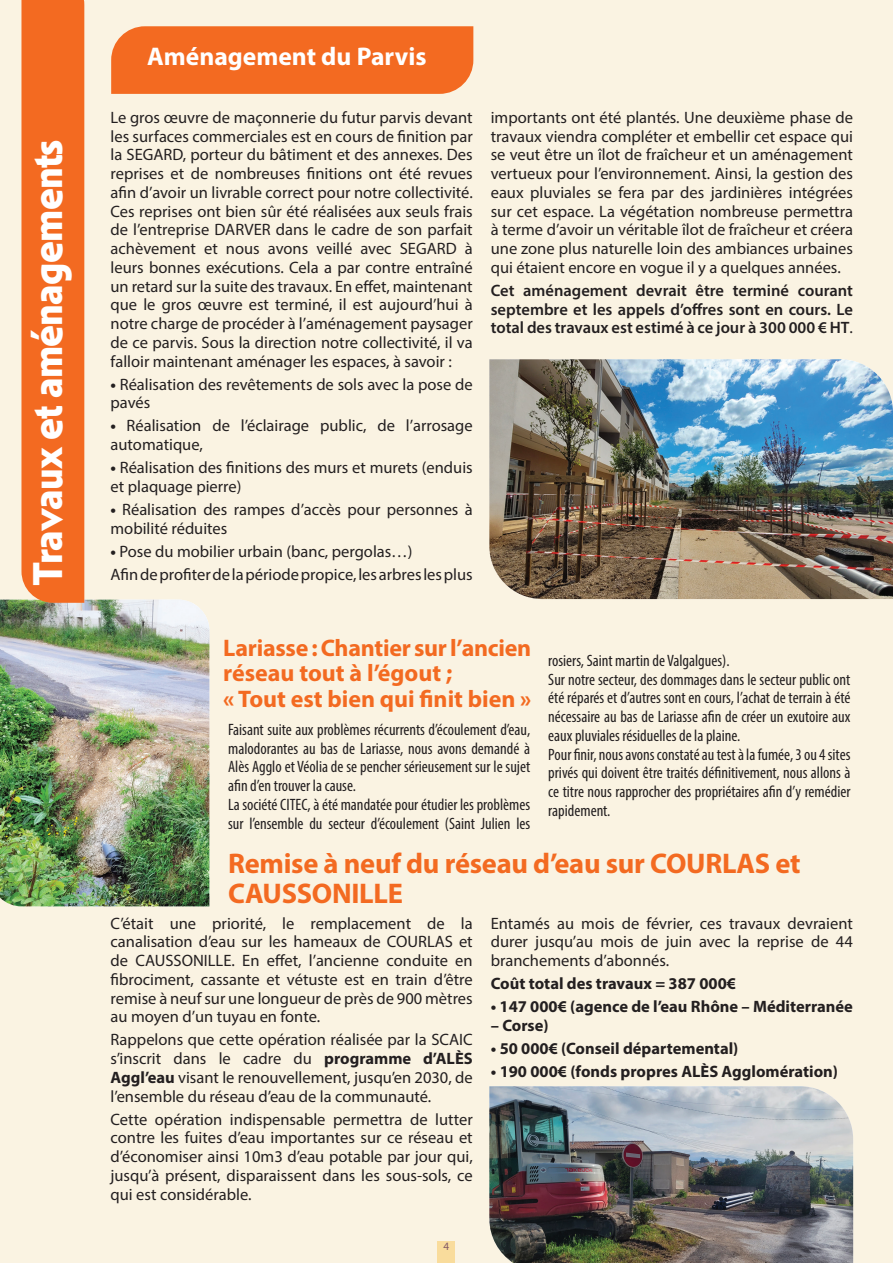
<style>
.page{position:relative;width:893px;height:1263px;background:#faf3e2}
.page>*{position:absolute;margin:0;border:0;box-sizing:border-box;transform-origin:0 0}
.t1{font:700 42px "Mendl Sans Dusk";letter-spacing:-.01em;color:#fff}
.t2{font:700 28.5px/30px "Myriad Pro";letter-spacing:-.01em;color:#f36a21}
.t3{font:700 25.65px "Myriad Pro";color:#fff}
.t4{font:700 24px/25.5px "Myriad Pro";letter-spacing:-.005em;color:#f36a21}
.t5{font:16.5px/18.8px "Myriad Pro";color:#231f20;text-align:justify}
.t6{font:condensed 16.5px/18.8px "Myriad Pro";color:#231f20}
.t7{font:700 16.5px "Myriad Pro";color:#231f20}
.t8{font:600 16.5px/18.8px "Myriad Pro";color:#231f20;text-align:justify}
.t9{font:11.25px "Myriad Pro";color:#724a6e}
.s1{font-weight:700}
.s2{font-weight:400}
</style>
<div class="page">
<div style="left:111px;top:26px;width:362px;height:68px;background:#f36a21"></div>
<img style="left:489px;top:359px;width:404px;height:240px">
<img style="left:0;top:600px;width:209px;height:306px">
<img style="left:489px;top:1086px;width:364px;height:177px">
<svg style="left:21px;top:0;width:63px;height:603px;background:#f3742f"></svg>
<h1 class="t1" style="left:21px;top:586px;width:449px;rotate:-90deg">Travaux et aménagements</h1>
<h3 class="t3" style="left:147px;top:39px;width:281px">Aménagement du Parvis</h3>
<p class="t5" style="left:111px;top:108px;width:364px">Le gros œuvre de maçonnerie du futur parvis devant les surfaces commerciales est en cours de finition par la SEGARD, porteur du bâtiment et des annexes. Des reprises et de nombreuses finitions ont été revues afin d’avoir un livrable correct pour notre collectivité.<br>Ces reprises ont bien sûr été réalisées aux seuls frais de l’entreprise DARVER dans le cadre de son parfait achèvement et nous avons veillé avec SEGARD à leurs bonnes exécutions. Cela a par contre entraîné un retard sur la suite des travaux. En effet, maintenant que le gros œuvre est terminé, il est aujourd’hui à notre charge de procéder à l’aménagement paysager de ce parvis. Sous la direction notre collectivité, il va falloir maintenant aménager les espaces, à savoir :</p>
<p class="t5" style="left:111px;top:374px;width:364px"><span class="s1">•</span> Réalisation des revêtements de sols avec la pose de pavés</p>
<p class="t5" style="left:111px;top:416px;width:364px"><span class="s1">•</span> Réalisation de l’éclairage public, de l’arrosage automatique,</p>
<p class="t5" style="left:111px;top:458px;width:364px"><span class="s1">•</span> Réalisation des finitions des murs et murets (enduis et plaquage pierre)</p>
<p class="t5" style="left:111px;top:500px;width:364px"><span class="s1">•</span> Réalisation des rampes d’accès pour personnes à mobilité réduites</p>
<p class="t5" style="left:111px;top:539px;width:364px;line-height:23px"><span class="s1">•</span> Pose du mobilier urbain (banc, pergolas…)<br>Afin de profiter de la période propice, les arbres les plus</p>
<p class="t5" style="left:491px;top:108px;width:364px">importants ont été plantés. Une deuxième phase de travaux viendra compléter et embellir cet espace qui se veut être un îlot de fraîcheur et un aménagement vertueux pour l’environnement. Ainsi, la gestion des eaux pluviales se fera par des jardinières intégrées sur cet espace. La végétation nombreuse permettra à terme d’avoir un véritable îlot de fraîcheur et créera une zone plus naturelle loin des ambiances urbaines qui étaient encore en vogue il y a quelques années.</p>
<p class="t8" style="left:491px;top:280px;width:364px">Cet aménagement devrait être terminé courant septembre et les appels d’offres sont en cours. Le total des travaux est estimé à ce jour à 300 000 € HT<span class="s2">.</span></p>
<h3 class="t4" style="left:223px;top:634px;width:310px">Lariasse : Chantier sur l’ancien réseau tout à l’égout ;<br>« Tout est bien qui finit bien »</h3>
<p class="t6" style="left:228px;top:720px;width:304px">Faisant suite aux problèmes récurrents d’écoulement d’eau, malodorantes au bas de Lariasse, nous avons demandé à Alès Agglo et Véolia de se pencher sérieusement sur le sujet afin d’en trouver la cause.<br>La société CITEC, à été mandatée pour étudier les problèmes sur l’ensemble du secteur d’écoulement (Saint Julien les</p>
<p class="t6" style="left:548px;top:651px;width:304px">rosiers, Saint martin de Valgalgues).<br>Sur notre secteur, des dommages dans le secteur public ont été réparés et d’autres sont en cours, l’achat de terrain à été nécessaire au bas de Lariasse afin de créer un exutoire aux eaux pluviales résiduelles de la plaine.<br>Pour finir, nous avons constaté au test à la fumée, 3 ou 4 sites privés qui doivent être traités définitivement, nous allons à ce titre nous rapprocher des propriétaires afin d’y remédier rapidement.</p>
<h2 class="t2" style="left:228px;top:848px;width:574px">Remise à neuf du réseau d’eau sur COURLAS et<br>CAUSSONILLE</h2>
<p class="t5" style="left:111px;top:913px;width:364px">C’était une priorité, le remplacement de la canalisation d’eau sur les hameaux de COURLAS et de CAUSSONILLE. En effet, l’ancienne conduite en fibrociment, cassante et vétuste est en train d’être remise à neuf sur une longueur de près de 900 mètres au moyen d’un tuyau en fonte.</p>
<p class="t5" style="left:111px;top:1030px;width:364px">Rappelons que cette opération réalisée par la SCAIC s’inscrit dans le cadre du <span class="s1">programme d’ALÈS Aggl’eau</span> visant le renouvellement, jusqu’en 2030, de l’ensemble du réseau d’eau de la communauté.</p>
<p class="t5" style="left:111px;top:1109px;width:364px">Cette opération indispensable permettra de lutter contre les fuites d’eau importantes sur ce réseau et d’économiser ainsi 10m3 d’eau potable par jour qui, jusqu’à présent, disparaissent dans les sous-sols, ce qui est considérable.</p>
<p class="t9" style="left:444px;top:1239px;width:7px">4</p>
<p class="t5" style="left:491px;top:913px;width:364px">Entamés au mois de février, ces travaux devraient durer jusqu’au mois de juin avec la reprise de 44 branchements d’abonnés.</p>
<p class="t7" style="left:491px;top:973px;width:247px">Coût total des travaux = 387 000€</p>
<p class="t7" style="left:491px;top:996px;width:364px">• 147 000€ (agence de l’eau Rhône – Méditerranée</p>
<p class="t7" style="left:491px;top:1014px;width:59px">– Corse)</p>
<p class="t7" style="left:491px;top:1037px;width:249px">• 50 000€ (Conseil départemental)</p>
<p class="t7" style="left:491px;top:1060px;width:349px">• 190 000€ (fonds propres ALÈS Agglomération)</p>
</div>
